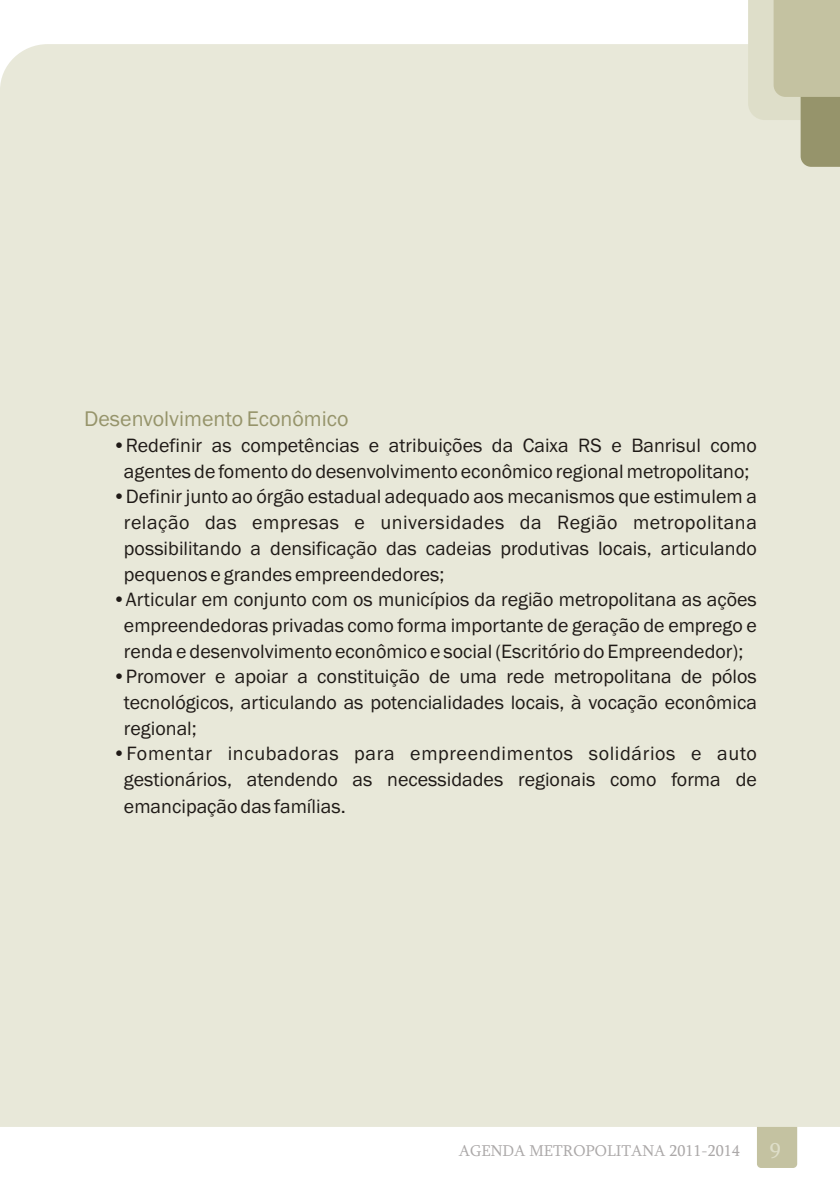
<style>
.page{position:relative;width:840px;height:1191px;background:#fff}
.page>*{position:absolute;margin:0;border:0;box-sizing:border-box;transform-origin:0 0}
.t1{font:22px "Franklin Gothic";color:#96946b}
.t2{font:22px "Sylfaen";color:#dedec9}
.t3{font:20px/26px "Franklin Gothic";color:#1f1a17;text-align:justify}
.t4{font:16px "Sylfaen";color:#aba8a8}
</style>
<div class="page">
<div style="left:756px;top:1121px;width:40px;height:47px;background:#c4c2a1;border-radius:4px"></div>
<div style="left:0;top:44px;width:839px;height:1082px;background:#e8e8d9"></div>
<svg style="left:747px;top:0;width:92px;height:167px;background:#c8c7ab"></svg>
<p class="t1" style="left:84px;top:411px;width:266px">Desenvolvimento Econômico</p>
<p class="t3" style="left:113px;top:434px;width:645px;text-align:center">•Redefinir as competências e atribuições da Caixa RS e Banrisul como agentes de fomento do desenvolvimento econômico regional metropolitano;</p>
<p class="t3" style="left:124px;top:485px;width:634px;text-indent:-11px">•Definir junto ao órgão estadual adequado aos mecanismos que estimulem a relação das empresas e universidades da Região metropolitana possibilitando a densificação das cadeias produtivas locais, articulando pequenos e grandes empreendedores;</p>
<p class="t3" style="left:112px;top:588px;width:645px;text-align:center">•Articular em conjunto com os municípios da região metropolitana as ações empreendedoras privadas como forma importante de geração de emprego e renda e desenvolvimento econômico e social (Escritório do Empreendedor);</p>
<p class="t3" style="left:124px;top:665px;width:634px;text-indent:-11px">•Promover e apoiar a constituição de uma rede metropolitana de pólos tecnológicos, articulando as potencialidades locais, à vocação econômica regional;</p>
<p class="t3" style="left:124px;top:742px;width:634px;text-indent:-11px">•Fomentar incubadoras para empreendimentos solidários e auto gestionários, atendendo as necessidades regionais como forma de emancipação das famílias.</p>
<p class="t4" style="left:458px;top:1144px;width:282px">AGENDA METROPOLITANA 2011-2014</p>
<p class="t2" style="left:769px;top:1142px;width:12px">9</p>
</div>
